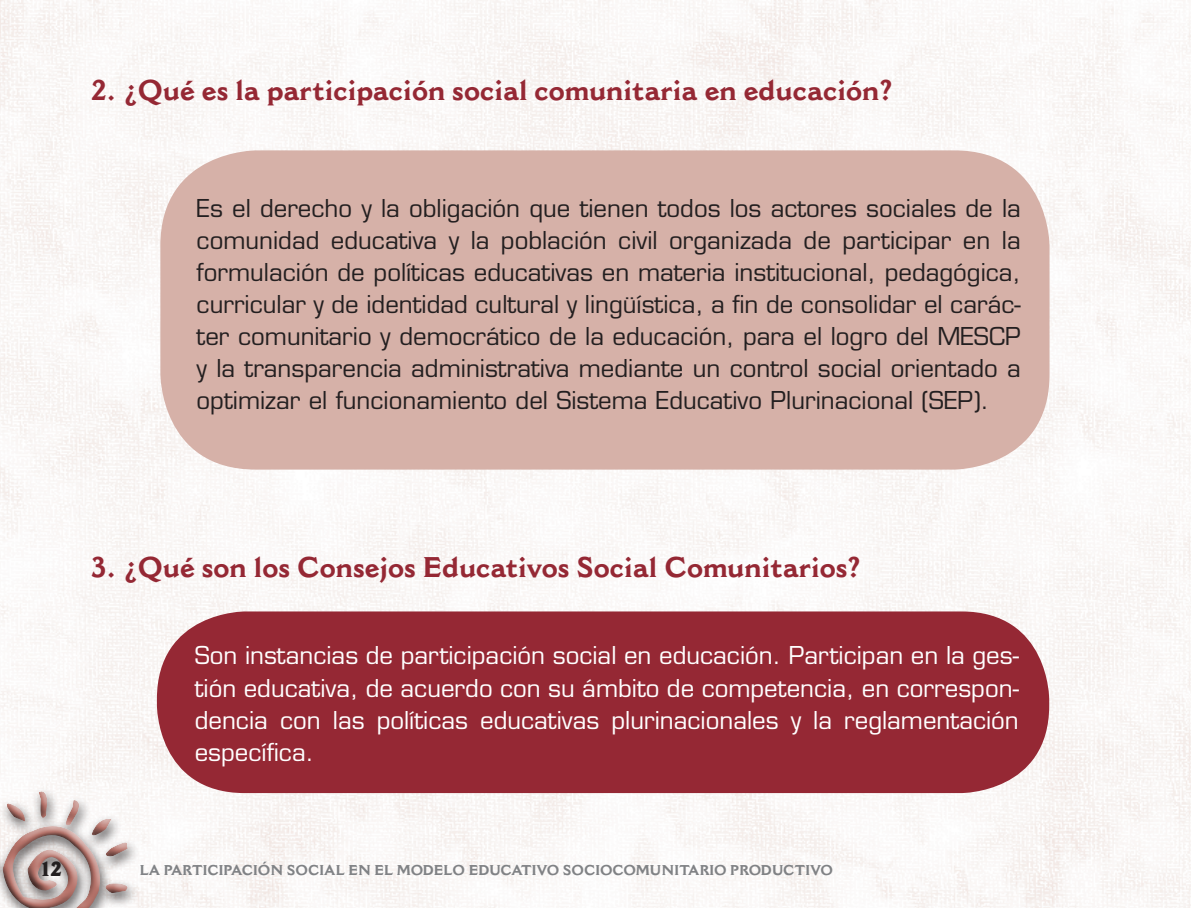
<style>
.page{position:relative;width:1191px;height:908px;background:#fff}
.page>*{position:absolute;margin:0;border:0;box-sizing:border-box;transform-origin:0 0}
._01_Sub_1{font:700 28px "Cantoria MT Std";color:#952834}
._01_Texto_base{font:24px/32px "Eurostile LT Std";color:#231f20;text-align:justify}
._01_Texto_base-2{font:24px/32px "Eurostile LT Std";color:#fff;text-align:justify}
.t1{font:800 20px "Cantoria MT Std";color:#231f20}
.t2{font:700 14px "Cantoria MT Std";color:#808285}
</style>
<div class="page">
<img style="left:0;top:0;width:1191px;height:907px">
<div style="left:0;top:786px;width:140px;height:121px;background:#231f20;opacity:.81"></div>
<div style="left:0;top:788px;width:133px;height:119px;background:#231f20;opacity:.75"></div>
<div style="left:160px;top:150px;width:889px;height:319px;background:#d6b1a8;border-radius:95px"></div>
<div style="left:158px;top:612px;width:889px;height:179px;background:#952834;border-radius:86px"></div>
<div style="left:157px;top:611px;width:892px;height:181px;border:3px solid #952834;border-radius:86px"></div>
<p class="_01_Sub_1" style="left:91px;top:73px;width:803px">2. ¿Qué es la participación social comunitaria en educación?</p>
<p class="_01_Texto_base" style="left:197px;top:192px;width:826px">Es el derecho y la obligación que tienen todos los actores sociales de la comunidad educativa y la población civil organizada de participar en la formulación de políticas educativas en materia institucional, pedagógica, curricular y de identidad cultural y lingüística, a fin de consolidar el carác&shy;ter comunitario y democrático de la educación, para el logro del MESCP y la transparencia administrativa mediante un control social orientado a optimizar el funcionamiento del Sistema Educativo Plurinacional (SEP).</p>
<p class="_01_Sub_1" style="left:91px;top:550px;width:772px">3. ¿Qué son los Consejos Educativos Social Comunitarios?</p>
<p class="_01_Texto_base-2" style="left:195px;top:639px;width:825px">Son instancias de participación social en educación. Participan en la ges&shy;tión educativa, de acuerdo con su ámbito de competencia, en correspon&shy;dencia con las políticas educativas plurinacionales y la reglamentación específica.</p>
<p class="t1" style="left:41px;top:856px;width:22px">12</p>
<p class="t2" style="left:140px;top:861px;width:694px">LA PARTICIPACIÓN SOCIAL EN EL MODELO EDUCATIVO SOCIOCOMUNITARIO PRODUCTIVO</p>
</div>
